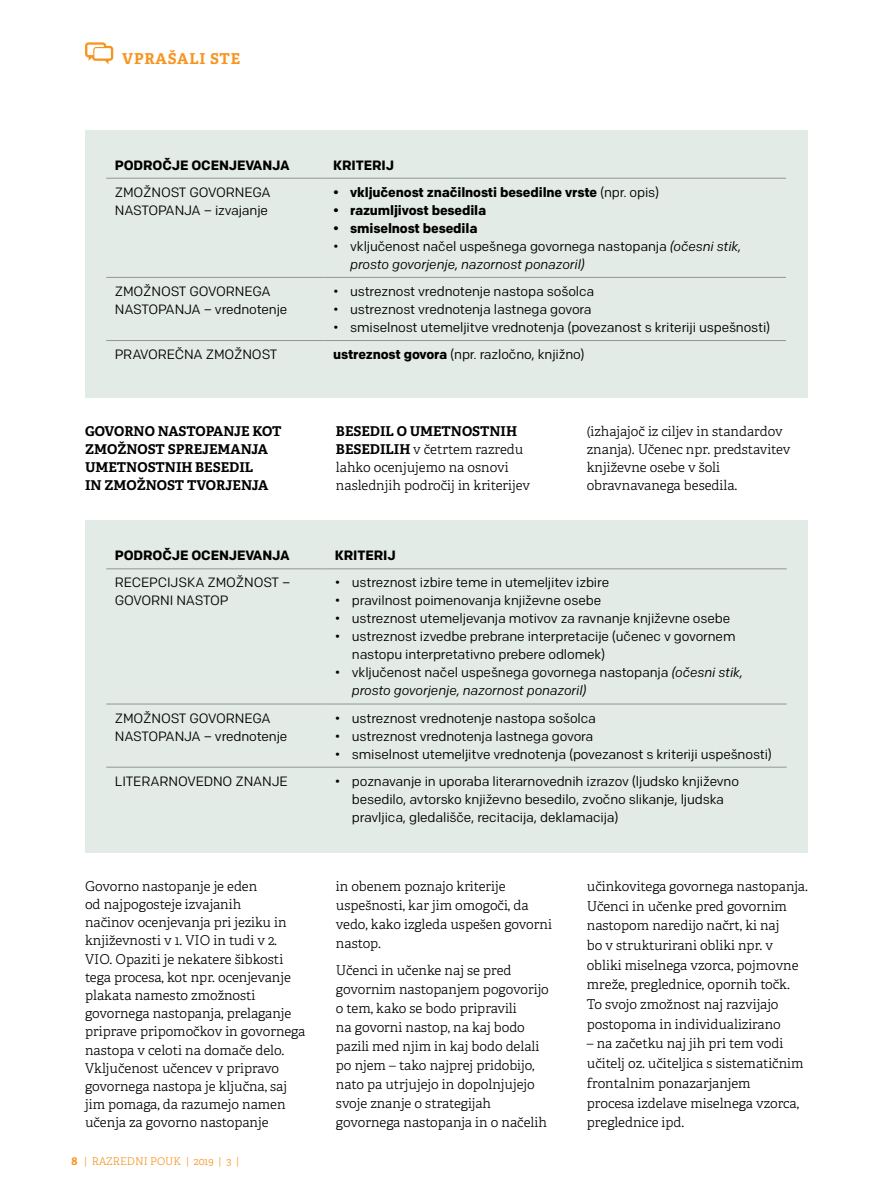
<style>
.page{position:relative;width:893px;height:1191px;background:#fff}
.page>*{position:absolute;margin:0;border:0;box-sizing:border-box;transform-origin:0 0}
.t1{font:700 15px "Adelle";letter-spacing:.05em;color:#f7941e}
.t2{font:300 13.5px/18.1px "Adelle";color:#000}
.t3{font:13.5px/18px "Chrono";letter-spacing:-.01em;color:#000}
.t4{font:italic 13.5px/18px "Chrono";letter-spacing:-.01em;color:#000}
.t5{font:700 13.5px "Chrono";letter-spacing:-.01em;color:#000}
.t6{font:700 13.5px/18px "Adelle";color:#000}
.t7{font:300 10.5px "Adelle";color:#f7941e}
.s1{font-weight:400}
.s2{font-style:normal}
.s3{font-weight:700}
.s4{font-family:"Adelle Sans";font-weight:700}
</style>
<div class="page">
<svg style="left:85px;top:42px;width:28px;height:22px"></svg>
<div style="left:85px;top:520px;width:723px;height:332px;background:#e3ebe6"></div>
<svg style="left:106px;top:569px;width:681px;height:198px"></svg>
<hr style="left:106px;top:568px;width:220px;height:1px;background:#939598">
<hr style="left:326px;top:568px;width:461px;height:1px;background:#939598">
<hr style="left:106px;top:703px;width:220px;height:1px;background:#939598">
<hr style="left:326px;top:703px;width:461px;height:1px;background:#939598">
<hr style="left:106px;top:767px;width:220px;height:1px;background:#939598">
<hr style="left:326px;top:767px;width:461px;height:1px;background:#939598">
<div style="left:85px;top:130px;width:723px;height:267px;background:#e3ebe6"></div>
<svg style="left:106px;top:177px;width:680px;height:100px"></svg>
<hr style="left:106px;top:277px;width:219px;height:1px;background:#939598">
<hr style="left:325px;top:277px;width:461px;height:1px;background:#939598">
<hr style="left:106px;top:340px;width:219px;height:1px;background:#939598">
<hr style="left:325px;top:340px;width:461px;height:1px;background:#939598">
<hr style="left:106px;top:178px;width:219px;height:1px;background:#939598">
<hr style="left:325px;top:178px;width:461px;height:1px;background:#939598">
<p class="t1" style="left:122px;top:49px;width:12px">VPR</p>
<p class="t1" style="left:156px;top:49px;width:86px">AŠALI STE</p>
<p class="t5" style="left:115px;top:157px;width:87px">PODROČJE OCENJEVANJA</p>
<p class="t5" style="left:333px;top:157px;width:55px">KRITERIJ</p>
<p class="t3" style="left:115px;top:183px;width:157px">ZMOŽNOST GOVORNEGA<br>NASTOPANJA – izvajanje</p>
<p class="t5" style="left:333px;top:184px;width:327px">• vključenost značilnosti besedilne vrste <span class="s1">(npr. opis)</span></p>
<p class="t5" style="left:333px;top:202px;width:155px">• razumljivost besedila</p>
<p class="t5" style="left:333px;top:220px;width:146px">• smiselnost besedila</p>
<p class="t4" style="left:350px;top:237px;width:393px;text-indent:-17px"><span class="s2">• vključenost načel uspešnega govornega nastopanja</span> (očesni stik, prosto govorjenje, nazornost ponazoril)</p>
<p class="t3" style="left:115px;top:282px;width:174px">ZMOŽNOST GOVORNEGA<br>NASTOPANJA – vrednotenje</p>
<p class="t3" style="left:333px;top:282px;width:263px">• ustreznost vrednotenje nastopa sošolca</p>
<p class="t3" style="left:333px;top:300px;width:260px">• ustreznost vrednotenja lastnega govora</p>
<p class="t3" style="left:333px;top:318px;width:439px">• smiselnost utemeljitve vrednotenja (povezanost s kriteriji uspešnosti)</p>
<p class="t3" style="left:115px;top:345px;width:164px">PRAVOREČNA ZMOŽNOST</p>
<p class="t3" style="left:333px;top:345px;width:253px"><span class="s3">ustreznost govora</span> (npr. razločno, knjižno)</p>
<p class="t6" style="left:85px;top:422px;width:84px">GOVORNO NAST</p>
<p class="t6" style="left:196px;top:422px;width:28px">OPANJE</p>
<p class="t6" style="left:252px;top:422px;width:30px">KOT</p>
<p class="t6" style="left:85px;top:440px;width:156px">ZMOŽNOST SPREJEMANJA<br>UMETN</p>
<p class="t6" style="left:85px;top:458px;width:151px;text-indent:96px">H BESEDIL<br>IN ZMOŽNOST TVORJENJA</p>
<p class="t6" style="left:137px;top:458px;width:20px">OSTNI</p>
<p class="t6" style="left:336px;top:422px;width:19px">BESEDIL</p>
<p class="t6" style="left:397px;top:422px;width:47px">O UMETN</p>
<p class="t6" style="left:462px;top:422px;width:20px">OSTNI</p>
<p class="t6" style="left:506px;top:422px;width:13px">H</p>
<p class="t6" style="left:336px;top:440px;width:18px">BESEDILI</p>
<p class="t2" style="left:336px;top:440px;width:196px;text-indent:63px"><span class="s3">H</span> v četrtem razredu lahko ocenjujemo na osnovi naslednjih področij in kriterijev</p>
<p class="t2" style="left:587px;top:422px;width:205px">(izhajajoč iz ciljev in standardov znanja). Učenec npr. predstavitev književne osebe v šoli obravnavanega besedila.</p>
<p class="t5" style="left:115px;top:547px;width:87px">PODROČJE OCENJEVANJA</p>
<p class="t5" style="left:335px;top:547px;width:55px">KRITERIJ</p>
<p class="t3" style="left:115px;top:573px;width:177px">RECEPCIJSKA ZMOŽNOST –<br>GOVORNI NASTOP</p>
<p class="t3" style="left:335px;top:573px;width:276px">• ustreznost izbire teme in utemeljitev izbire</p>
<p class="t3" style="left:335px;top:591px;width:268px">• pravilnost poimenovanja književne osebe</p>
<p class="t3" style="left:335px;top:609px;width:397px">• ustreznost utemeljevanja motivov za ravnanje književne osebe</p>
<p class="t3" style="left:352px;top:627px;width:385px;text-indent:-17px">• ustreznost izvedbe prebrane interpretacije (učenec v govornem nastopu interpretativno prebere odlomek)</p>
<p class="t4" style="left:352px;top:663px;width:393px;text-indent:-17px"><span class="s2">• vključenost načel uspešnega govornega nastopanja</span> (očesni stik, prosto govorjenje, nazornost ponazoril)</p>
<p class="t3" style="left:115px;top:709px;width:174px">ZMOŽNOST GOVORNEGA<br>NASTOPANJA – vrednotenje</p>
<p class="t3" style="left:335px;top:709px;width:263px">• ustreznost vrednotenje nastopa sošolca</p>
<p class="t3" style="left:335px;top:727px;width:260px">• ustreznost vrednotenja lastnega govora</p>
<p class="t3" style="left:335px;top:745px;width:439px">• smiselnost utemeljitve vrednotenja (povezanost s kriteriji uspešnosti)</p>
<p class="t3" style="left:115px;top:772px;width:175px">LITERARNOVEDNO ZNANJE</p>
<p class="t3" style="left:352px;top:772px;width:389px;text-indent:-17px">• poznavanje in uporaba literarnovednih izrazov (ljudsko književno besedilo, avtorsko književno besedilo, zvočno slikanje, ljudska pravljica, gledališče, recitacija, deklamacija)</p>
<p class="t2" style="left:85px;top:877px;width:222px">Govorno nastopanje je eden<br>od najpogosteje izvajanih<br>načinov ocenjevanja pri jeziku in književnosti v 1. VI O in tudi v 2.<br>VI O. Opaziti je nekatere šibkosti tega procesa, kot npr. ocenjevanje plakata namesto zmožnosti govornega nastopanja, prelaganje priprave pripomočkov in govornega nastopa v celoti na domače delo.<br>Vključenost učencev v pripravo govornega nastopa je ključna, saj jim pomaga, da razumejo namen učenja za govorno nastopanje</p>
<p class="t2" style="left:336px;top:876px;width:217px;line-height:19px">in obenem poznajo kriterije uspešnosti, kar jim omogoči, da vedo, kako izgleda uspešen govorni nastop.</p>
<p class="t2" style="left:336px;top:961px;width:214px;line-height:19px">Učenci in učenke naj se pred govornim nastopanjem pogovorijo o tem, kako se bodo pripravili<br>na govorni nastop, na kaj bodo pazili med njim in kaj bodo delali po njem – tako najprej pridobijo, nato pa utrjujejo in dopolnjujejo svoje znanje o strategijah govornega nastopanja in o načelih</p>
<p class="t7" style="left:72px;top:1154px;width:169px"><span class="s4">8</span> | RAZREDNI POUK | 2019 | 3 |</p>
<p class="t2" style="left:587px;top:876px;width:223px;line-height:19.6px">učinkovitega govornega nastopanja.<br>Učenci in učenke pred govornim nastopom naredijo načrt, ki naj<br>bo v strukturirani obliki npr. v obliki miselnega vzorca, pojmovne mreže, preglednice, opornih točk.<br>To svojo zmožnost naj razvijajo postopoma in individualizirano</p>
<p class="t2" style="left:587px;top:1034px;width:218px;line-height:19.6px">– na začetku naj jih pri tem vodi učitelj oz. učiteljica s sistematičnim frontalnim ponazarjanjem<br>procesa izdelave miselnega vzorca, preglednice ipd.</p>
</div>
